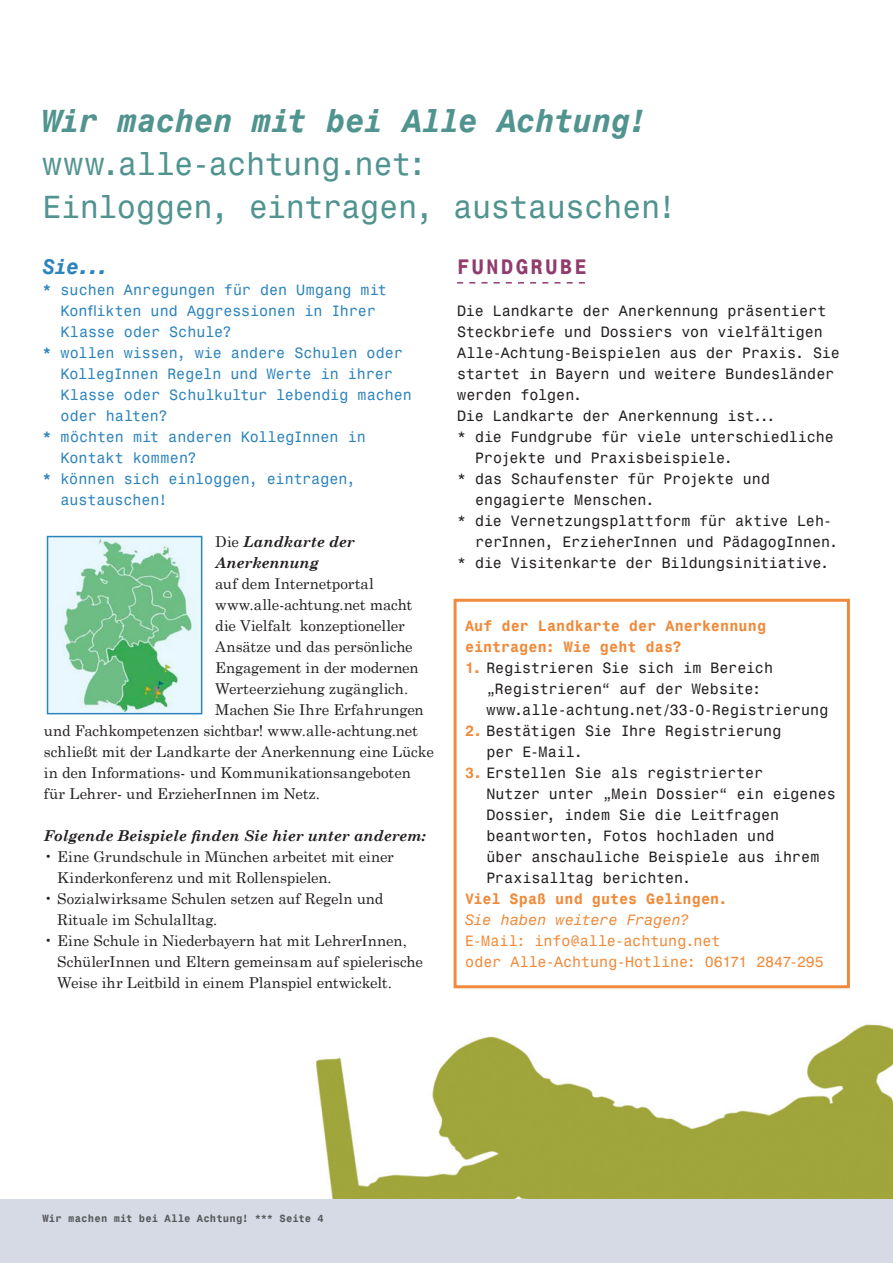
<style>
.page{position:relative;width:893px;height:1263px;background:#fff}
.page>*{position:absolute;margin:0;border:0;box-sizing:border-box;transform-origin:0 0}
._02_zwischenhead{font:31.95px/42.9px "Monospace 821 BT";letter-spacing:-.01em;color:#51948f}
._02_zwischenhead-2{font:italic 700 31.95px "Monospace 821 BT";letter-spacing:-.01em;color:#51948f}
._20_News_Einleitungs{font:700 21px "Monospace 821 BT";letter-spacing:.095em;color:#903d6e}
._22_News_Fließtext{font:italic 700 21px "Monospace 821 BT";color:#2d84bc}
._20_News_Einleitungs-2{font:15px/21px "Monospace 821 BT";color:#231f20}
._20_News_Einleitungs-3{font:15px/21px "Century Schoolbook";letter-spacing:-.005em;color:#231f20}
._22_News_Fließtext-2{font:15px/21px "Monospace 821 BT";letter-spacing:.005em;color:#2d84bc}
._20_News_Einleitungs-4{font:700 15px/21px "Monospace 821 BT";letter-spacing:.01em;color:#f08a3a}
._20_News_Einleitungs-5{font:italic 700 15px "Century Schoolbook";letter-spacing:-.005em;color:#231f20}
._20_News_Einleitungs-6{font:15px "Monospace 821 BT";color:#f08a3a}
._20_News_Einleitungs-7{font:italic 15px "Monospace 821 BT";letter-spacing:.005em;color:#f08a3a}
._00_pagina{font:700 10.5px "Monospace 821 BT";letter-spacing:.02em;color:#57585a}
.s1{font-weight:700}
.s2{font-weight:400;font-style:normal}
.s3{font-weight:700;color:#f08a3a}
</style>
<div class="page">
<img style="left:316px;top:981px;width:577px;height:218px">
<div style="left:0;top:1199px;width:893px;height:64px;background:#d5dae4"></div>
<svg style="left:457px;top:282px;width:128px;height:2px"></svg>
<img style="left:50px;top:539px;width:149px;height:172px">
<div style="left:47px;top:536px;width:155px;height:178px;border:2px solid #2d84bc"></div>
<div style="left:454px;top:599px;width:396px;height:389px;border:3px solid #f08a3a"></div>
<p class="_02_zwischenhead-2" style="left:43px;top:101px;width:607px">Wir machen mit bei Alle Achtung!</p>
<p class="_02_zwischenhead" style="left:43px;top:142px;width:636px">www.alle-achtung.net:<br>Einloggen, eintragen, austauschen!</p>
<p class="_22_News_Fließtext" style="left:43px;top:253px;width:68px">Sie...</p>
<p class="_22_News_Fließtext-2" style="left:61px;top:279px;width:328px;text-indent:-18px"><span class="s1">*</span> suchen Anregungen für den Umgang mit<br>Konflikten und Aggressionen in Ihrer<br>Klasse oder Schule?</p>
<p class="_22_News_Fließtext-2" style="left:61px;top:342px;width:353px;text-indent:-18px"><span class="s1">*</span> wollen wissen, wie andere Schulen oder KollegInnen Regeln und Werte in ihrer Klasse oder Schulkultur lebendig machen oder halten?</p>
<p class="_22_News_Fließtext-2" style="left:61px;top:426px;width:307px;text-indent:-18px"><span class="s1">*</span> möchten mit anderen KollegInnen in<br>Kontakt kommen?</p>
<p class="_22_News_Fließtext-2" style="left:61px;top:468px;width:296px;text-indent:-18px"><span class="s1">*</span> können sich einloggen, eintragen, austauschen!</p>
<p class="_20_News_Einleitungs" style="left:457px;top:253px;width:131px">Fundgrube</p>
<p class="_20_News_Einleitungs-2" style="left:457px;top:300px;width:384px">Die Landkarte der Anerkennung präsentiert Steckbriefe und Dossiers von vielfältigen Alle-Achtung-Beispielen aus der Praxis. Sie startet in Bayern und weitere Bundesländer werden folgen.</p>
<p class="_20_News_Einleitungs-2" style="left:457px;top:405px;width:320px">Die Landkarte der Anerkennung ist...</p>
<p class="_20_News_Einleitungs-2" style="left:475px;top:426px;width:360px;text-indent:-18px">* die Fundgrube für viele unterschiedliche<br>Projekte und Praxisbeispiele.</p>
<p class="_20_News_Einleitungs-2" style="left:475px;top:468px;width:297px;text-indent:-18px">* das Schaufenster für Projekte und engagierte Menschen.</p>
<p class="_20_News_Einleitungs-2" style="left:475px;top:510px;width:365px;text-indent:-18px">* die Vernetzungsplattform für aktive Leh&shy;rerInnen, ErzieherInnen und PädagogInnen.</p>
<p class="_20_News_Einleitungs-2" style="left:457px;top:552px;width:374px">* die Visitenkarte der Bildungsinitiative.</p>
<p class="_20_News_Einleitungs-5" style="left:215px;top:532px;width:141px"><span class="s2">Die</span> Landkarte der</p>
<p class="_20_News_Einleitungs-5" style="left:215px;top:553px;width:105px">Anerkennung</p>
<p class="_20_News_Einleitungs-3" style="left:215px;top:572px;width:160px">auf dem Internetportal</p>
<p class="_20_News_Einleitungs-3" style="left:215px;top:593px;width:199px">www.alle-achtung.net macht</p>
<p class="_20_News_Einleitungs-3" style="left:215px;top:614px;width:191px">die Vielfalt konzeptioneller</p>
<p class="_20_News_Einleitungs-3" style="left:215px;top:635px;width:199px">Ansätze und das persönliche</p>
<p class="_20_News_Einleitungs-3" style="left:215px;top:656px;width:205px">Engagement in der modernen</p>
<p class="_20_News_Einleitungs-3" style="left:215px;top:677px;width:195px">Werteerziehung zugänglich.</p>
<p class="_20_News_Einleitungs-3" style="left:215px;top:698px;width:210px">Machen Sie Ihre Erfahrungen</p>
<p class="_20_News_Einleitungs-3" style="left:44px;top:719px;width:376px">und Fachkompetenzen sichtbar! www.alle-achtung.net</p>
<p class="_20_News_Einleitungs-3" style="left:44px;top:740px;width:391px">schließt mit der Landkarte der Anerkennung eine Lücke</p>
<p class="_20_News_Einleitungs-3" style="left:44px;top:761px;width:368px">in den Informations- und Kommunikationsangeboten</p>
<p class="_20_News_Einleitungs-3" style="left:44px;top:782px;width:278px">für Lehrer- und ErzieherInnen im Netz.</p>
<p class="_20_News_Einleitungs-5" style="left:44px;top:826px;width:383px">Folgende Beispiele finden Sie hier unter anderem:</p>
<p class="_20_News_Einleitungs-3" style="left:57px;top:845px;width:338px;text-indent:-13px">• Eine Grundschule in München arbeitet mit einer<br>Kinderkonferenz und mit Rollenspielen.</p>
<p class="_20_News_Einleitungs-3" style="left:57px;top:887px;width:328px;text-indent:-13px">• Sozialwirksame Schulen setzen auf Regeln und<br>Rituale im Schulalltag.</p>
<p class="_20_News_Einleitungs-3" style="left:57px;top:929px;width:367px;text-indent:-13px">• Eine Schule in Niederbayern hat mit LehrerInnen,<br>SchülerInnen und Eltern gemeinsam auf spielerische<br>Weise ihr Leitbild in einem Planspiel entwickelt.</p>
<p class="_20_News_Einleitungs-4" style="left:465px;top:615px;width:303px">Auf der Landkarte der Anerkennung eintragen: Wie geht das?</p>
<p class="_20_News_Einleitungs-2" style="left:486px;top:657px;width:344px;text-indent:-21px"><span class="s3">1.</span> Registrieren Sie sich im Bereich „Registrieren“ auf der Website: www.alle-achtung.net/33-0-Registrierung</p>
<p class="_20_News_Einleitungs-2" style="left:486px;top:720px;width:297px;text-indent:-21px"><span class="s3">2.</span> Bestätigen Sie Ihre Registrierung per E-Mail.</p>
<p class="_20_News_Einleitungs-2" style="left:486px;top:762px;width:351px;text-indent:-21px"><span class="s3">3.</span> Erstellen Sie als registrierter<br>Nutzer unter „Mein Dossier“ ein eigenes Dossier, indem Sie die Leitfragen beantworten, Fotos hochladen und<br>über anschauliche Beispiele aus ihrem Praxisalltag berichten.</p>
<p class="_20_News_Einleitungs-4" style="left:465px;top:888px;width:264px">Viel Spaß und gutes Gelingen.</p>
<p class="_20_News_Einleitungs-7" style="left:465px;top:910px;width:226px">Sie haben weitere Fragen?</p>
<p class="_20_News_Einleitungs-6" style="left:465px;top:931px;width:257px">E-Mail: info@alle-achtung.net</p>
<p class="_20_News_Einleitungs-6" style="left:465px;top:952px;width:360px">oder Alle-Achtung-Hotline: 06171 2847-295</p>
<p class="_00_pagina" style="left:43px;top:1211px;width:270px">Wir machen mit bei Alle Achtung! *** Seite</p>
</div>
